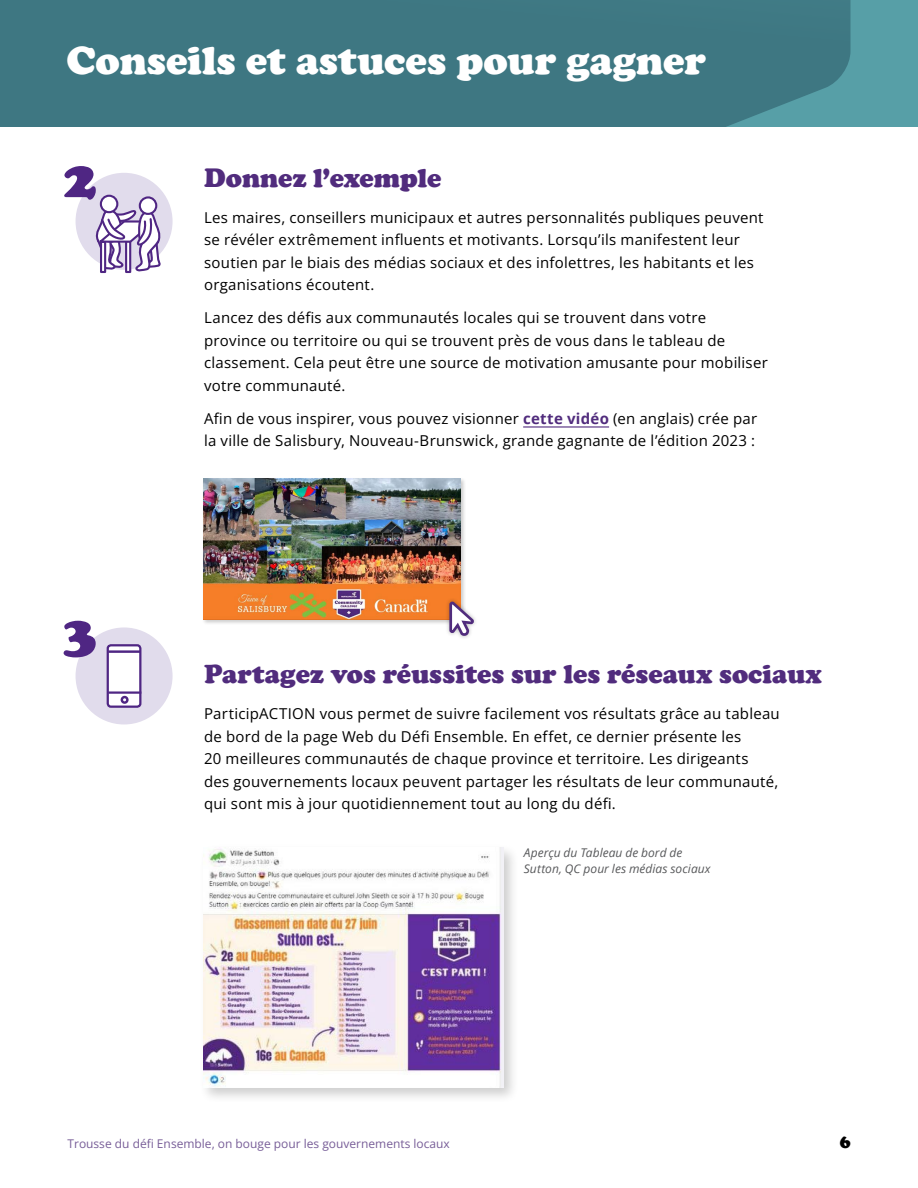
<style>
.page{position:relative;width:918px;height:1188px;background:#fff}
.page>*{position:absolute;margin:0;border:0;box-sizing:border-box;transform-origin:0 0}
.t1{font:900 55.5px "Cooper";color:#4f2683}
.t2{font:900 40.5px "Cooper";color:#fff}
.t3{font:900 27px "Cooper";color:#512c7d}
.t4{font:900 18px "Cooper";color:#000}
.t5{font:15px/22.5px "Open Sans";letter-spacing:.015em;color:#000}
.t6{font:12px "Open Sans";color:#785e98}
.t7{font:italic 12px/16.5px "Open Sans";letter-spacing:.005em;color:#58595b}
.s1{font-weight:700;color:#512c7d}
</style>
<div class="page">
<div style="left:76px;top:173px;width:97px;height:97px;background:#e1dcec;border-radius:50%"></div>
<div style="left:101px;top:196px;width:16px;height:16px;background:#fff;border-radius:50%"></div>
<div style="left:100px;top:195px;width:18px;height:18px;border:2px solid #4f2683;border-radius:50%"></div>
<div style="left:140px;top:197px;width:16px;height:17px;background:#fff;border-radius:50%"></div>
<div style="left:139px;top:196px;width:18px;height:19px;border:2px solid #4f2683;border-radius:50%"></div>
<svg style="left:95px;top:208px;width:66px;height:64px"></svg>
<svg style="left:100px;top:241px;width:6px;height:32px"></svg>
<hr style="left:523px;top:426px;width:86px;height:2px;background:#512c7d">
<div style="left:0;top:0;width:918px;height:127px;background:#579fa7"></div>
<div style="left:0;top:0;width:851px;height:127px;background:#3e7782"></div>
<div style="left:202px;top:477px;width:264px;height:148px;background:#000;opacity:.2"></div>
<img style="left:203px;top:478px;width:258px;height:142px">
<div style="left:445px;top:597px;width:33px;height:43px;background:#000;opacity:.3"></div>
<svg style="left:448px;top:599px;width:27px;height:39px"></svg>
<div style="left:76px;top:627px;width:97px;height:97px;background:#e1dcec;border-radius:50%"></div>
<div style="left:108px;top:645px;width:32px;height:62px;background:#fff;border-radius:3px"></div>
<div style="left:121px;top:696px;width:8px;height:8px;border:2px solid #4f2683;border-radius:50%"></div>
<hr style="left:108px;top:650px;width:32px;height:3px;background:#4f2683">
<div style="left:107px;top:644px;width:34px;height:64px;border:2px solid #4f2683;border-radius:3px"></div>
<hr style="left:108px;top:691px;width:33px;height:3px;background:#4f2683">
<div style="left:199px;top:844px;width:320px;height:259px;background:#000;opacity:.2"></div>
<img style="left:204px;top:848px;width:299px;height:239px">
<h2 class="t2" style="left:67px;top:37px;width:641px">Conseils et astuces pour gagner</h2>
<h1 class="t1" style="left:64px;top:146px;width:35px">2</h1>
<h1 class="t1" style="left:64px;top:601px;width:35px">3</h1>
<h3 class="t3" style="left:204px;top:162px;width:239px">Donnez l’exemple</h3>
<p class="t5" style="left:204px;top:206px;width:561px">Les maires, conseillers municipaux et autres personnalités publiques peuvent se révéler extrêmement influents et motivants. Lorsqu’ils manifestent leur soutien par le biais des médias sociaux et des infolettres, les habitants et les organisations écoutent.</p>
<p class="t5" style="left:204px;top:306px;width:565px">Lancez des défis aux communautés locales qui se trouvent dans votre province ou territoire ou qui se trouvent près de vous dans le tableau de classement. Cela peut être une source de motivation amusante pour mobiliser votre communauté.</p>
<p class="t5" style="left:204px;top:407px;width:555px">Afin de vous inspirer, vous pouvez visionner <span class="s1">cette vidéo</span> (en anglais) crée par la ville de Salisbury, Nouveau-Brunswick, grande gagnante de l’édition 2023 :</p>
<h3 class="t3" style="left:204px;top:658px;width:619px">Partagez vos réussites sur les réseaux sociaux</h3>
<p class="t5" style="left:204px;top:702px;width:577px">ParticipACTION vous permet de suivre facilement vos résultats grâce au tableau de bord de la page Web du Défi Ensemble. En effet, ce dernier présente les<br>20 meilleures communautés de chaque province et territoire. Les dirigeants<br>des gouvernements locaux peuvent partager les résultats de leur communauté, qui sont mis à jour quotidiennement tout au long du défi.</p>
<p class="t7" style="left:524px;top:844px;width:188px">Aperçu du Tableau de bord de<br>Sutton, QC pour les médias sociaux</p>
<p class="t6" style="left:68px;top:1136px;width:384px">Trousse du défi Ensemble, on bouge pour les gouvernements locaux</p>
<p class="t4" style="left:840px;top:1131px;width:12px">6</p>
</div>
